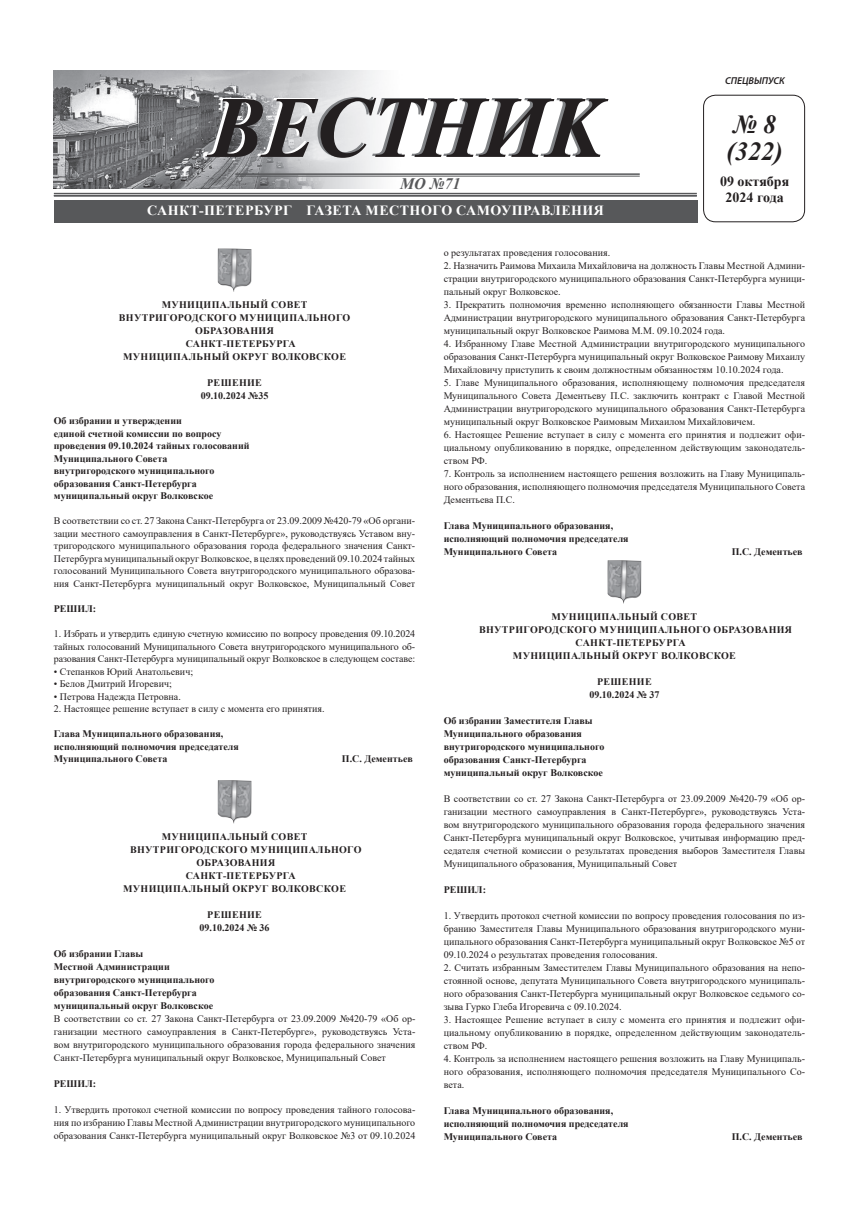
<style>
.page{position:relative;width:859px;height:1208px;background:#fff}
.page>*{position:absolute;margin:0;border:0;box-sizing:border-box;transform-origin:0 0}
.t1{font:italic 78px "Newton C Bold";color:#231f20}
.t2{font:italic 700 26px/27px "Times New Roman";color:#231f20}
.t3{font:italic 700 16px "Times New Roman";color:#57585a}
.t4{font:700 14px "Times New Roman";letter-spacing:.035em;color:#fff}
.t5{font:700 14px/16.8px "Times New Roman";color:#231f20;text-align:center}
.t6{font:10px/13px "Times New Roman";color:#231f20;text-align:justify}
.t7{font:700 10px/13px "Times New Roman";color:#231f20}
.t8{font:700 10px "Times New Roman";letter-spacing:.035em;color:#231f20}
.t9{font:italic 600 10px "Myriad Pro";color:#231f20}
.s1{color:#fff}
</style>
<div class="page">
<img style="left:54px;top:71px;width:374px;height:117px">
<hr style="left:235px;top:173px;width:405px;height:2px;background:#57585a">
<hr style="left:235px;top:176px;width:405px;height:1px;background:#57585a">
<div style="left:54px;top:200px;width:643px;height:22px;background:#57585a"></div>
<div style="left:703px;top:95px;width:102px;height:127px;border:1px solid #231f20;border-radius:12px"></div>
<hr style="left:54px;top:196px;width:643px;height:1px;background:#57585a">
<hr style="left:54px;top:193px;width:643px;height:1px;background:#57585a">
<hr style="left:54px;top:195px;width:643px;height:1px;background:#57585a">
<img style="left:218px;top:248px;width:33px;height:44px">
<img style="left:218px;top:780px;width:33px;height:43px">
<img style="left:608px;top:560px;width:33px;height:43px">
<h1 class="t1" style="left:201px;top:85px;width:400px"><span class="s1">ВЕ</span>СТНИК</h1>
<h3 class="t3" style="left:400px;top:172px;width:62px">МО №71</h3>
<h3 class="t4" style="left:147px;top:200px;width:458px">САНКТ-ПЕТЕРБУРГ ГАЗЕТА МЕСТНОГО САМОУПРАВЛЕНИЯ</h3>
<p class="t9" style="left:725px;top:76px;width:61px">СПЕЦВЫПУСК</p>
<h2 class="t2" style="left:726px;top:110px;width:58px">№ 8 (322)</h2>
<h3 class="t5" style="left:720px;top:172px;width:71px">09 октября<br>2024 года</h3>
<p class="t8" style="left:162px;top:297px;width:147px">МУНИЦИПАЛЬНЫЙ СОВЕТ</p>
<p class="t8" style="left:119px;top:310px;width:233px">ВНУТРИГОРОДСКОГО МУНИЦИПАЛЬНОГО</p>
<p class="t8" style="left:195px;top:323px;width:80px">ОБРАЗОВАНИЯ</p>
<p class="t8" style="left:186px;top:336px;width:111px">САНКТ-ПЕТЕРБУРГА</p>
<p class="t8" style="left:123px;top:349px;width:224px">МУНИЦИПАЛЬНЫЙ ОКРУГ ВОЛКОВСКОЕ</p>
<p class="t7" style="left:201px;top:376px;width:69px;text-align:center">РЕШЕНИЕ<br>09.10.2024 №35</p>
<p class="t7" style="left:54px;top:414px;width:197px;line-height:12.5px">Об избрании и утверждении<br>единой счетной комиссии по вопросу проведения 09.10.2024 тайных голосований<br>Муниципального Совета внутригородского муниципального образования Санкт-Петербурга муниципальный округ Волковское</p>
<p class="t6" style="left:54px;top:514px;width:363px;line-height:12.5px">В соответствии со ст. 27 Закона Санкт-Петербурга от 23.09.2009 №420-79 «Об органи&shy;зации местного самоуправления в Санкт-Петербурге», руководствуясь Уставом вну&shy;тригородского муниципального образования города федерального значения Санкт-Петербурга муниципальный округ Волковское, в целях проведений 09.10.2024 тайных голосований Муниципального Совета внутригородского муниципального образова&shy;ния Санкт-Петербурга муниципальный округ Волковское, Муниципальный Совет</p>
<p class="t7" style="left:54px;top:602px;width:44px">РЕШИЛ:</p>
<p class="t6" style="left:54px;top:627px;width:363px;line-height:12.5px">1. Избрать и утвердить единую счетную комиссию по вопросу проведения 09.10.2024 тайных голосований Муниципального Совета внутригородского муниципального об&shy;разования Санкт-Петербурга муниципальный округ Волковское в следующем составе:</p>
<p class="t6" style="left:54px;top:664px;width:141px">• Степанков Юрий Анатольевич;</p>
<p class="t6" style="left:54px;top:677px;width:119px">• Белов Дмитрий Игоревич;</p>
<p class="t6" style="left:54px;top:689px;width:128px">• Петрова Надежда Петровна.</p>
<p class="t6" style="left:54px;top:702px;width:272px">2. Настоящее решение вступает в силу с момента его принятия.</p>
<p class="t7" style="left:54px;top:727px;width:186px;line-height:12.5px">Глава Муниципального образования, исполняющий полномочия председателя<br>Муниципального Совета</p>
<p class="t7" style="left:342px;top:752px;width:72px">П.С. Дементьев</p>
<p class="t8" style="left:162px;top:829px;width:147px">МУНИЦИПАЛЬНЫЙ СОВЕТ</p>
<p class="t8" style="left:130px;top:842px;width:233px">ВНУТРИГОРОДСКОГО МУНИЦИПАЛЬНОГО</p>
<p class="t8" style="left:196px;top:855px;width:80px">ОБРАЗОВАНИЯ</p>
<p class="t8" style="left:186px;top:868px;width:111px">САНКТ-ПЕТЕРБУРГА</p>
<p class="t8" style="left:123px;top:881px;width:224px">МУНИЦИПАЛЬНЫЙ ОКРУГ ВОЛКОВСКОЕ</p>
<p class="t7" style="left:200px;top:907px;width:72px;text-align:center">РЕШЕНИЕ<br>09.10.2024 № 36</p>
<p class="t7" style="left:54px;top:946px;width:162px">Об избрании Главы<br>Местной Администрации внутригородского муниципального образования Санкт-Петербурга муниципальный округ Волковское</p>
<p class="t6" style="left:54px;top:1011px;width:363px">В соответствии со ст. 27 Закона Санкт-Петербурга от 23.09.2009 №420-79 «Об ор&shy;ганизации местного самоуправления в Санкт-Петербурге», руководствуясь Уста&shy;вом внутригородского муниципального образования города федерального значения Санкт-Петербурга муниципальный округ Волковское, Муниципальный Совет</p>
<p class="t7" style="left:54px;top:1076px;width:44px">РЕШИЛ:</p>
<p class="t6" style="left:54px;top:1102px;width:363px">1. Утвердить протокол счетной комиссии по вопросу проведения тайного голосова&shy;ния по избранию Главы Местной Администрации внутригородского муниципального образования Санкт-Петербурга муниципальный округ Волковское №3 от 09.10.2024</p>
<p class="t6" style="left:444px;top:245px;width:168px">о результатах проведения голосования.</p>
<p class="t6" style="left:444px;top:258px;width:363px">2. Назначить Раимова Михаила Михайловича на должность Главы Местной Админи&shy;страции внутригородского муниципального образования Санкт-Петербурга муници&shy;пальный округ Волковское.</p>
<p class="t6" style="left:444px;top:297px;width:363px">3. Прекратить полномочия временно исполняющего обязанности Главы Местной Администрации внутригородского муниципального образования Санкт-Петербурга муниципальный округ Волковское Раимова М.М. 09.10.2024 года.</p>
<p class="t6" style="left:444px;top:336px;width:363px">4. Избранному Главе Местной Администрации внутригородского муниципального образования Санкт-Петербурга муниципальный округ Волковское Раимову Михаилу Михайловичу приступить к своим должностным обязанностям 10.10.2024 года.</p>
<p class="t6" style="left:444px;top:375px;width:363px">5. Главе Муниципального образования, исполняющему полномочия председателя Муниципального Совета Дементьеву П.С. заключить контракт с Главой Местной Администрации внутригородского муниципального образования Санкт-Петербурга муниципальный округ Волковское Раимовым Михаилом Михайловичем.</p>
<p class="t6" style="left:444px;top:427px;width:363px">6. Настоящее Решение вступает в силу с момента его принятия и подлежит офи&shy;циальному опубликованию в порядке, определенном действующим законодатель&shy;ством РФ.</p>
<p class="t6" style="left:444px;top:466px;width:363px">7. Контроль за исполнением настоящего решения возложить на Главу Муниципаль&shy;ного образования, исполняющего полномочия председателя Муниципального Совета Дементьева П.С.</p>
<p class="t7" style="left:444px;top:518px;width:186px">Глава Муниципального образования, исполняющий полномочия председателя<br>Муниципального Совета</p>
<p class="t7" style="left:732px;top:544px;width:72px">П.С. Дементьев</p>
<p class="t8" style="left:551px;top:609px;width:147px">МУНИЦИПАЛЬНЫЙ СОВЕТ</p>
<p class="t8" style="left:479px;top:622px;width:315px">ВНУТРИГОРОДСКОГО МУНИЦИПАЛЬНОГО ОБРАЗОВАНИЯ</p>
<p class="t8" style="left:576px;top:635px;width:111px">САНКТ-ПЕТЕРБУРГА</p>
<p class="t8" style="left:513px;top:648px;width:224px">МУНИЦИПАЛЬНЫЙ ОКРУГ ВОЛКОВСКОЕ</p>
<p class="t7" style="left:589px;top:674px;width:72px;text-align:center">РЕШЕНИЕ<br>09.10.2024 № 37</p>
<p class="t7" style="left:444px;top:713px;width:162px">Об избрании Заместителя Главы<br>Муниципального образования внутригородского муниципального образования Санкт-Петербурга муниципальный округ Волковское</p>
<p class="t6" style="left:444px;top:791px;width:363px">В соответствии со ст. 27 Закона Санкт-Петербурга от 23.09.2009 №420-79 «Об ор&shy;ганизации местного самоуправления в Санкт-Петербурге», руководствуясь Уста&shy;вом внутригородского муниципального образования города федерального значения Санкт-Петербурга муниципальный округ Волковское, учитывая информацию пред&shy;седателя счетной комиссии о результатах проведения выборов Заместителя Главы Муниципального образования, Муниципальный Совет</p>
<p class="t7" style="left:444px;top:882px;width:44px">РЕШИЛ:</p>
<p class="t6" style="left:444px;top:908px;width:363px">1. Утвердить протокол счетной комиссии по вопросу проведения голосования по из&shy;бранию Заместителя Главы Муниципального образования внутригородского муни&shy;ципального образования Санкт-Петербурга муниципальный округ Волковское №5 от 09.10.2024 о результатах проведения голосования.</p>
<p class="t6" style="left:444px;top:960px;width:363px">2. Считать избранным Заместителем Главы Муниципального образования на непо&shy;стоянной основе, депутата Муниципального Совета внутригородского муниципаль&shy;ного образования Санкт-Петербурга муниципальный округ Волковское седьмого со&shy;зыва Гурко Глеба Игоревича с 09.10.2024.</p>
<p class="t6" style="left:444px;top:1012px;width:363px">3. Настоящее Решение вступает в силу с момента его принятия и подлежит офи&shy;циальному опубликованию в порядке, определенном действующим законодатель&shy;ством РФ.</p>
<p class="t6" style="left:444px;top:1051px;width:363px">4. Контроль за исполнением настоящего решения возложить на Главу Муниципаль&shy;ного образования, исполняющего полномочия председателя Муниципального Со&shy;вета.</p>
<p class="t7" style="left:444px;top:1103px;width:186px">Глава Муниципального образования, исполняющий полномочия председателя<br>Муниципального Совета</p>
<p class="t7" style="left:732px;top:1129px;width:72px">П.С. Дементьев</p>
</div>
